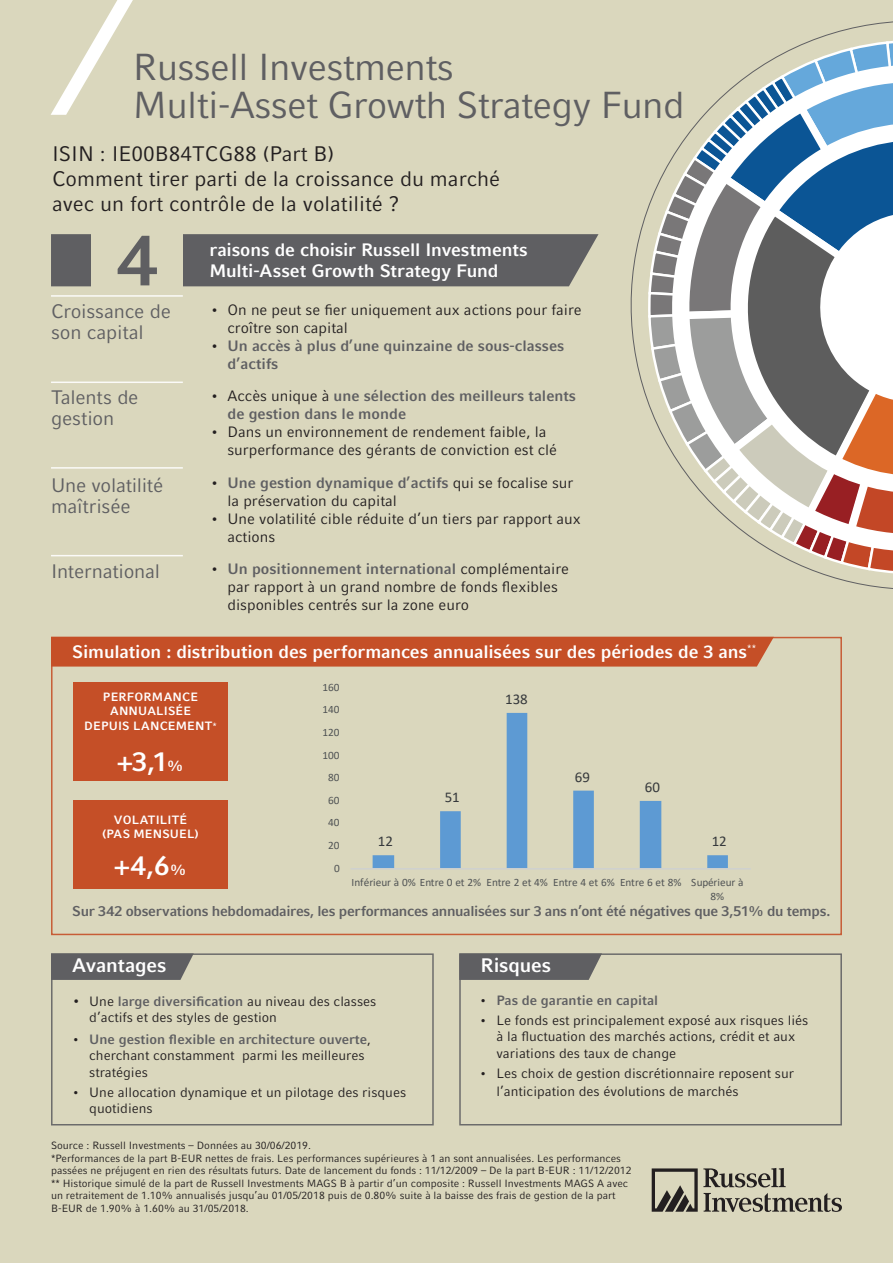
<style>
.page{position:relative;width:893px;height:1263px;background:#dad7bd}
.page>*{position:absolute;margin:0;border:0;box-sizing:border-box;transform-origin:0 0}
.t1{font:700 72px "Compatil Fact LT Pro";color:#5f5f62}
.t2{font:37.5px/38.7px "Compatil Fact LT Pro";letter-spacing:-.02em;color:#5f5f62}
.t3{font:700 27px "Compatil Fact LT Pro";color:#fff}
.t4{font:21px/25.2px "Compatil Fact LT Pro";color:#231f20}
.t5{font:19.5px/21px "Compatil Fact LT Pro";letter-spacing:-.01em;color:#5f5f62}
.t6{font:700 19.5px "Compatil Fact LT Pro";letter-spacing:-.005em;color:#fff}
.t7{font:700 18px/21.6px "Compatil Fact LT Pro";letter-spacing:-.005em;color:#fff}
.t8{font:15px/18px "Compatil Fact LT Pro";color:#231f20}
.t9{font:700 15px/18px "Compatil Fact LT Pro";color:#5f5f62}
.t10{font:14.85px "Calibri";letter-spacing:-.005em;color:#36393c}
.t11{font:700 14.25px "Compatil Fact LT Pro";letter-spacing:-.02em;color:#5f5f62}
.t12{font:13.5px/16.2px "Compatil Fact LT Pro";color:#231f20}
.t13{font:700 13.5px "Compatil Fact LT Pro";color:#5f5f62}
.t14{font:700 12px/14.4px "Compatil Fact LT Pro";letter-spacing:.015em;color:#fff;text-align:center}
.t15{font:11.25px/13.6px "Calibri";letter-spacing:-.005em;color:#515455}
.t16{font:10.5px/12.6px "Compatil Fact LT Pro";color:#231f20}
.s1{font-weight:400;color:#231f20}
.s2{font-weight:700;color:#5f5f62}
.s3{font-weight:400;font-size:10.5px}
.s4{font-size:15px}
</style>
<div class="page">
<svg style="left:647px;top:39px;width:246px;height:536px"></svg>
<svg style="left:51px;top:0;width:82px;height:115px"></svg>
<div style="left:51px;top:953px;width:383px;height:172px;border:2px solid #5f5f62"></div>
<div style="left:51px;top:234px;width:547px;height:52px;background:#5f5f62"></div>
<svg style="left:51px;top:953px;width:143px;height:27px;background:#666567"></svg>
<div style="left:92px;top:232px;width:91px;height:67px;background:#dad7bd"></div>
<div style="left:73px;top:682px;width:155px;height:98px;background:#c54f27"></div>
<div style="left:73px;top:800px;width:155px;height:89px;background:#c54f27"></div>
<hr style="left:51px;top:382px;width:132px;height:1px;background:#fff">
<hr style="left:51px;top:467px;width:132px;height:2px;background:#fff">
<hr style="left:51px;top:555px;width:132px;height:1px;background:#fff">
<hr style="left:51px;top:295px;width:132px;height:2px;background:#fff">
<div style="left:459px;top:953px;width:383px;height:172px;border:2px solid #5f5f62"></div>
<svg style="left:459px;top:953px;width:143px;height:27px;background:#656567"></svg>
<div style="left:54px;top:640px;width:718px;height:26px;background:#c54f27"></div>
<svg style="left:652px;top:1168px;width:190px;height:44px"></svg>
<div style="left:51px;top:637px;width:791px;height:298px;border:2px solid #c54f27"></div>
<svg style="left:373px;top:713px;width:355px;height:155px"></svg>
<hr style="left:351px;top:868px;width:400px;height:1px;background:#cfd1d0">
<h2 class="t2" style="left:133px;top:47px;width:553px">Russell Investments<br>Multi-Asset Growth Strategy Fund</h2>
<h3 class="t4" style="left:52px;top:141px;width:449px">ISIN : IE00B84TCG88 (Part B)<br>Comment tirer parti de la croissance du marché avec un fort contrôle de la volatilité ?</h3>
<h1 class="t1" style="left:117px;top:218px;width:42px">4</h1>
<h3 class="t5" style="left:51px;top:301px;width:121px">Croissance de son capital</h3>
<h3 class="t5" style="left:51px;top:387px;width:89px">Talents de gestion</h3>
<h3 class="t5" style="left:51px;top:474px;width:114px">Une volatilité maîtrisée</h3>
<h3 class="t5" style="left:51px;top:560px;width:110px">International</h3>
<h3 class="t7" style="left:209px;top:239px;width:320px">raisons de choisir Russell Investments<br>Multi-Asset Growth Strategy Fund</h3>
<h3 class="t8" style="left:227px;top:300px;width:356px;text-indent:-17px">• On ne peut se fier uniquement aux actions pour faire croître son capital</h3>
<h3 class="t9" style="left:227px;top:336px;width:338px;text-indent:-17px"><span class="s1">•</span> Un accès à plus d’une quinzaine de sous-classes d’actifs</h3>
<h3 class="t9" style="left:227px;top:387px;width:350px;text-indent:-17px"><span class="s1">• Accès unique à</span> une sélection des meilleurs talents de gestion dans le monde</h3>
<h3 class="t8" style="left:227px;top:423px;width:331px;text-indent:-17px">• Dans un environnement de rendement faible, la surperformance des gérants de conviction est clé</h3>
<h3 class="t8" style="left:227px;top:474px;width:347px;text-indent:-17px">• <span class="s2">Une gestion dynamique d’actifs</span> qui se focalise sur la préservation du capital</h3>
<h3 class="t8" style="left:227px;top:510px;width:355px;text-indent:-17px">• Une volatilité cible réduite d’un tiers par rapport aux actions</h3>
<h3 class="t8" style="left:227px;top:560px;width:343px;text-indent:-17px">• <span class="s2">Un positionnement international</span> complémentaire par rapport à un grand nombre de fonds flexibles disponibles centrés sur la zone euro</h3>
<h3 class="t7" style="left:72px;top:641px;width:686px">Simulation : distribution des performances annualisées sur des périodes de 3 ans<sup>**</sup></h3>
<p class="t14" style="left:84px;top:689px;width:134px">PERFORMANCE<br>ANNUALISÉE<br>DEPUIS LANCEMENT<span class="s3">*</span></p>
<h3 class="t3" style="left:117px;top:745px;width:68px">+3,1<span class="s4">%</span></h3>
<p class="t14" style="left:102px;top:812px;width:98px">VOLATILITÉ (PAS MENSUEL)</p>
<h3 class="t3" style="left:114px;top:849px;width:74px">+4,6<span class="s4">%</span></h3>
<p class="t15" style="left:323px;top:680px;width:18px">160</p>
<p class="t15" style="left:323px;top:703px;width:18px">140</p>
<p class="t15" style="left:323px;top:725px;width:18px">120</p>
<p class="t15" style="left:323px;top:748px;width:18px">100</p>
<p class="t15" style="left:328px;top:770px;width:13px">80</p>
<p class="t15" style="left:328px;top:793px;width:13px">60</p>
<p class="t15" style="left:328px;top:815px;width:13px">40</p>
<p class="t15" style="left:328px;top:838px;width:13px">20</p>
<p class="t15" style="left:334px;top:861px;width:7px">0</p>
<h3 class="t10" style="left:378px;top:831px;width:17px">12</h3>
<h3 class="t10" style="left:445px;top:787px;width:17px">51</h3>
<h3 class="t10" style="left:505px;top:689px;width:24px">138</h3>
<h3 class="t10" style="left:575px;top:766px;width:17px">69</h3>
<h3 class="t10" style="left:645px;top:777px;width:17px">60</h3>
<h3 class="t10" style="left:712px;top:831px;width:17px">12</h3>
<p class="t15" style="left:710px;top:875px;width:34px;text-indent:-359px">Inférieur à 0% Entre 0 et 2% Entre 2 et 4% Entre 4 et 6% Entre 6 et 8% Supérieur à<br>8%</p>
<h3 class="t11" style="left:72px;top:902px;width:759px">Sur 342 observations hebdomadaires, les performances annualisées sur 3 ans n’ont été négatives que 3,51% du temps.</h3>
<h3 class="t6" style="left:480px;top:954px;width:72px">Risques</h3>
<h3 class="t6" style="left:72px;top:954px;width:96px">Avantages</h3>
<p class="t12" style="left:89px;top:993px;width:288px;text-indent:-17px"><span class="s4">•</span> Une <span class="s2">large diversification</span> au niveau des classes d’actifs et des styles de gestion</p>
<p class="t12" style="left:89px;top:1031px;width:283px;text-indent:-17px">• <span class="s2">Une gestion flexible en architecture ouverte</span>, cherchant constamment parmi les meilleures stratégies</p>
<p class="t12" style="left:89px;top:1084px;width:318px;text-indent:-17px">• Une allocation dynamique et un pilotage des risques quotidiens</p>
<p class="t16" style="left:51px;top:1139px;width:582px">Source : Russell Investments – Données au 30/06/2019.<br>*Performances de la part B-EUR nettes de frais. Les performances supérieures à 1 an sont annualisées. Les performances passées ne préjugent en rien des résultats futurs. Date de lancement du fonds : 11/12/2009 – De la part B-EUR : 11/12/2012 ** Historique simulé de la part de Russell Investments MAGS B à partir d’un composite : Russell Investments MAGS A avec un retraitement de 1.10% annualisés jusqu’au 01/05/2018 puis de 0.80% suite à la baisse des frais de gestion de la part B-EUR de 1.90% à 1.60% au 31/05/2018.</p>
<p class="t13" style="left:479px;top:992px;width:180px"><span class="s1">•</span> Pas de garantie en capital</p>
<p class="t12" style="left:496px;top:1012px;width:313px;text-indent:-17px">• Le fonds est principalement exposé aux risques liés à la fluctuation des marchés actions, crédit et aux variations des taux de change</p>
<p class="t12" style="left:496px;top:1064px;width:299px;line-height:18px;text-indent:-17px">• Les choix de gestion discrétionnaire reposent sur l’anticipation des évolutions de marchés</p>
</div>
